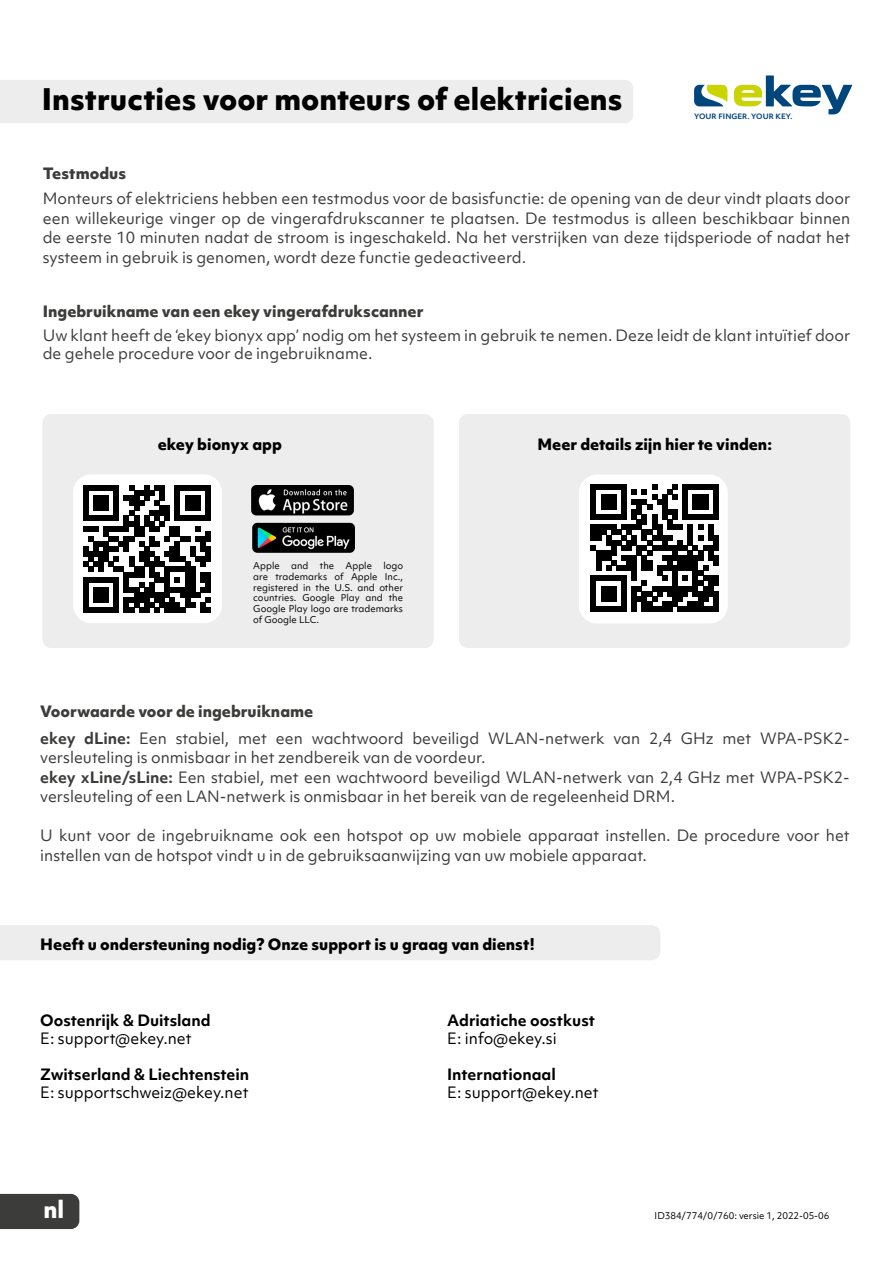
<style>
.page{position:relative;width:893px;height:1263px;background:#fff}
.page>*{position:absolute;margin:0;border:0;box-sizing:border-box;transform-origin:0 0}
.t1{font:800 28.5px "Objektiv Mk 1";color:#000}
.t2{font:800 22.5px "Objektiv Mk 1";color:#fff}
.txt{font:15px/19.5px "Objektiv Mk 1";color:#3c3c3b}
.t3{font:800 15px "Objektiv Mk 1";color:#000}
.txt-2{font:800 15px "Objektiv Mk 1";color:#3c3c3b}
.Subline_Adresse{font:700 15px "Objektiv Mk 1";color:#000}
.Adresse{font:15px "Objektiv Mk 1";color:#000}
.t4{font:9px/10.8px "Objektiv Mk 1";color:#000;text-align:justify}
.t5{font:700 7.05px "Objektiv Mk 1";letter-spacing:.01em;color:#00457c}
.s1{font-weight:700}
</style>
<div class="page">
<div style="left:0;top:80px;width:633px;height:43px;background:#ededed"></div>
<div style="left:0;top:1194px;width:79px;height:35px;background:#3c3c3b"></div>
<svg style="left:694px;top:85px;width:33px;height:21px"></svg>
<svg style="left:733px;top:75px;width:119px;height:40px"></svg>
<div style="left:43px;top:414px;width:391px;height:234px;background:#ededed;border-radius:9px"></div>
<div style="left:459px;top:414px;width:391px;height:234px;background:#ededed;border-radius:9px"></div>
<div style="left:579px;top:475px;width:149px;height:148px;background:#fff;border-radius:18px"></div>
<svg style="left:591px;top:484px;width:127px;height:127px"></svg>
<div style="left:73px;top:474px;width:149px;height:149px;background:#fff;border-radius:18px"></div>
<svg style="left:83px;top:485px;width:128px;height:128px"></svg>
<img style="left:251px;top:485px;width:103px;height:30px">
<img style="left:252px;top:523px;width:103px;height:30px">
<div style="left:0;top:925px;width:660px;height:35px;background:#ededed"></div>
<p class="t1" style="left:42px;top:79px;width:582px">Instructies voor monteurs of elektriciens</p>
<p class="t5" style="left:694px;top:111px;width:100px">YOUR FINGER. YOUR KEY.</p>
<p class="txt-2" style="left:43px;top:162px;width:85px">Testmodus</p>
<p class="txt" style="left:43px;top:189px;width:809px;text-align:justify">Monteurs of elektriciens hebben een testmodus voor de basisfunctie: de opening van de deur vindt plaats door een willekeurige vinger op de vingerafdrukscanner te plaatsen. De testmodus is alleen beschikbaar binnen de eerste 10 minuten nadat de stroom is ingeschakeld. Na het verstrijken van deze tijdsperiode of nadat het systeem in gebruik is genomen, wordt deze functie gedeactiveerd.</p>
<p class="txt-2" style="left:43px;top:300px;width:382px">Ingebruikname van een ekey vingerafdrukscanner</p>
<p class="txt" style="left:43px;top:326px;width:809px;line-height:18px">Uw klant heeft de ‘ekey bionyx app’ nodig om het systeem in gebruik te nemen. Deze leidt de klant intuïtief door de gehele procedure voor de ingebruikname.</p>
<p class="t3" style="left:158px;top:433px;width:126px">ekey bionyx app</p>
<p class="t3" style="left:537px;top:433px;width:236px">Meer details zijn hier te vinden:</p>
<p class="t4" style="left:253px;top:560px;width:28px">Apple</p>
<p class="t4" style="left:291px;top:560px;width:19px">and</p>
<p class="t4" style="left:320px;top:560px;width:16px">the</p>
<p class="t4" style="left:345px;top:560px;width:28px">Apple</p>
<p class="t4" style="left:253px;top:560px;width:151px;text-indent:130px">logo are trademarks of Apple Inc., registered in the U.S. and other countries. Google Play and the Google Play logo are trademarks of Google LLC.</p>
<p class="txt-2" style="left:40px;top:700px;width:274px">Voorwaarde voor de ingebruikname</p>
<p class="txt" style="left:40px;top:728px;width:811px"><span class="s1">ekey dLine:</span> Een stabiel, met een wachtwoord beveiligd WLAN-netwerk van 2,4 GHz met WPA-PSK2- versleuteling is onmisbaar in het zendbereik van de voordeur.</p>
<p class="txt" style="left:40px;top:767px;width:811px"><span class="s1">ekey xLine/sLine:</span> Een stabiel, met een wachtwoord beveiligd WLAN-netwerk van 2,4 GHz met WPA-PSK2- versleuteling of een LAN-netwerk is onmisbaar in het bereik van de regeleenheid DRM.</p>
<p class="txt" style="left:40px;top:826px;width:811px">U kunt voor de ingebruikname ook een hotspot op uw mobiele apparaat instellen. De procedure voor het instellen van de hotspot vindt u in de gebruiksaanwijzing van uw mobiele apparaat.</p>
<p class="t3" style="left:40px;top:933px;width:496px">Heeft u ondersteuning nodig? Onze support is u graag van dienst!</p>
<p class="Subline_Adresse" style="left:40px;top:1010px;width:172px">Oostenrijk &amp; Duitsland</p>
<p class="Adresse" style="left:40px;top:1028px;width:153px">E: support@ekey.net</p>
<p class="Subline_Adresse" style="left:40px;top:1064px;width:210px">Zwitserland &amp; Liechtenstein</p>
<p class="Adresse" style="left:40px;top:1082px;width:210px">E: supportschweiz@ekey.net</p>
<p class="t2" style="left:43px;top:1193px;width:22px">nl</p>
<p class="Subline_Adresse" style="left:447px;top:1010px;width:149px">Adriatiche oostkust</p>
<p class="Adresse" style="left:447px;top:1028px;width:111px">E: info@ekey.si</p>
<p class="Subline_Adresse" style="left:447px;top:1064px;width:110px">Internationaal</p>
<p class="Adresse" style="left:447px;top:1082px;width:153px">E: support@ekey.net</p>
<p class="t4" style="left:655px;top:1210px;width:176px">ID384/774/0/760: versie 1, 2022-05-06</p>
</div>
